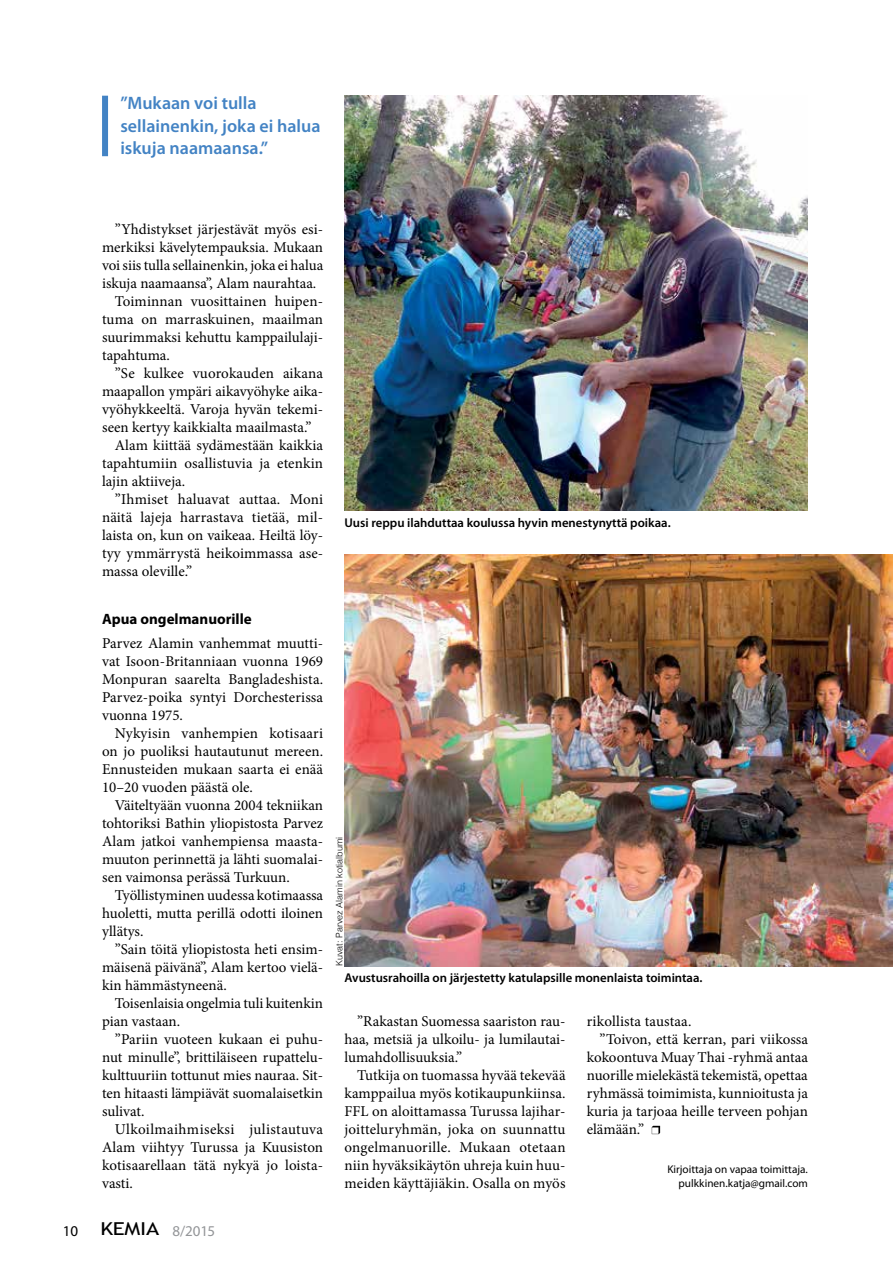
<style>
.page{position:relative;width:893px;height:1263px;background:#fff}
.page>*{position:absolute;margin:0;border:0;box-sizing:border-box;transform-origin:0 0}
.t1{font:600 18px/22.5px "Myriad Pro";color:#4383c4}
.t2{font:15px/18px "Minion Pro";color:#000;text-align:justify}
.t3{font:700 15px "Myriad Pro";color:#000}
.t4{font:15px "Myriad Pro";color:#939598}
.t5{font:15px "Myriad Pro";color:#000}
.t6{font:600 12.75px "Myriad Pro";color:#000}
.t7{font:11.25px/13.5px "Myriad Pro";color:#000;text-align:right}
.t8{font:300 9px "Helvetica";color:#000}
.s1{font-family:"Trebuchet MS";font-size:17.85px;color:#000}
</style>
<div class="page">
<svg style="left:652px;top:1126px;width:8px;height:8px"></svg>
<img style="left:344px;top:96px;width:464px;height:414px">
<img style="left:344px;top:554px;width:549px;height:412px">
<div style="left:102px;top:96px;width:6px;height:60px;background:#4383c4"></div>
<p class="t1" style="left:120px;top:92px;width:202px">”Mukaan voi tulla sellainenkin, joka ei halua iskuja naamaansa.”</p>
<p class="t2" style="left:115px;top:220px;width:210px">”Yhdistykset järjestävät myös esi-</p>
<p class="t2" style="left:102px;top:238px;width:223px">merkiksi kävelytempauksia. Mukaan</p>
<p class="t2" style="left:102px;top:256px;width:223px">voi siis tulla sellainenkin, joka ei halua</p>
<p class="t2" style="left:102px;top:274px;width:216px">iskuja naamaansa”, Alam naurahtaa.</p>
<p class="t2" style="left:115px;top:292px;width:210px">Toiminnan vuosittainen huipen-</p>
<p class="t2" style="left:102px;top:310px;width:223px">tuma on marraskuinen, maailman</p>
<p class="t2" style="left:102px;top:328px;width:223px">suurimmaksi kehuttu kamppailulaji-</p>
<p class="t2" style="left:102px;top:346px;width:69px">tapahtuma.</p>
<p class="t2" style="left:115px;top:364px;width:210px">”Se kulkee vuorokauden aikana</p>
<p class="t2" style="left:102px;top:382px;width:223px">maapallon ympäri aikavyöhyke aika-</p>
<p class="t2" style="left:102px;top:400px;width:223px">vyöhykkeeltä. Varoja hyvän tekemi-</p>
<p class="t2" style="left:102px;top:418px;width:211px">seen kertyy kaikkialta maailmasta.”</p>
<p class="t2" style="left:115px;top:436px;width:210px">Alam kiittää sydämestään kaikkia</p>
<p class="t2" style="left:102px;top:454px;width:223px">tapahtumiin osallistuvia ja etenkin</p>
<p class="t2" style="left:102px;top:472px;width:85px">lajin aktiiveja.</p>
<p class="t2" style="left:115px;top:490px;width:210px">”Ihmiset haluavat auttaa. Moni</p>
<p class="t2" style="left:102px;top:508px;width:223px">näitä lajeja harrastava tietää, mil-</p>
<p class="t2" style="left:102px;top:526px;width:223px">laista on, kun on vaikeaa. Heiltä löy-</p>
<p class="t2" style="left:102px;top:544px;width:223px">tyy ymmärrystä heikoimmassa ase-</p>
<p class="t2" style="left:102px;top:562px;width:92px">massa oleville.”</p>
<p class="t3" style="left:102px;top:610px;width:151px">Apua ongelmanuorille</p>
<p class="t2" style="left:102px;top:634px;width:223px">Parvez Alamin vanhemmat muutti&shy;vat Isoon-Britanniaan vuonna 1969<br>Monpuran saarelta Bangladeshista.<br>Parvez-poika syntyi Dorchesterissa vuonna 1975.</p>
<p class="t2" style="left:102px;top:724px;width:223px;text-indent:13px">Nykyisin vanhempien kotisaari on jo puoliksi hautautunut mereen.<br>Ennusteiden mukaan saarta ei enää 10–20 vuoden päästä ole.</p>
<p class="t2" style="left:102px;top:796px;width:223px;text-indent:13px">Väiteltyään vuonna 2004 tekniikan tohtoriksi Bathin yliopistosta Parvez Alam jatkoi vanhempiensa maasta&shy;muuton perinnettä ja lähti suomalai&shy;sen vaimonsa perässä Turkuun.</p>
<p class="t2" style="left:102px;top:886px;width:223px;text-indent:13px">Työllistyminen uudessa kotimaassa huoletti, mutta perillä odotti iloinen yllätys.</p>
<p class="t2" style="left:102px;top:940px;width:223px;text-indent:13px">”Sain töitä yliopistosta heti ensim&shy;mäisenä päivänä”, Alam kertoo vielä&shy;kin hämmästyneenä.</p>
<p class="t2" style="left:102px;top:994px;width:223px;text-indent:13px">Toisenlaisia ongelmia tuli kuitenkin pian vastaan.</p>
<p class="t2" style="left:102px;top:1030px;width:223px;text-indent:13px">”Pariin vuoteen kukaan ei puhu&shy;nut minulle”, brittiläiseen rupattelu&shy;kulttuuriin tottunut mies nauraa. Sit&shy;ten hitaasti lämpiävät suomalaisetkin sulivat.</p>
<p class="t2" style="left:102px;top:1120px;width:223px;text-indent:13px">Ulkoilmaihmiseksi julistautuva Alam viihtyy Turussa ja Kuusiston kotisaarellaan tätä nykyä jo loista&shy;vasti.</p>
<p class="t5" style="left:63px;top:1222px;width:17px">10</p>
<p class="t4" style="left:100px;top:1222px;width:116px"><span class="s1">KEMIA</span> 8/2015</p>
<p class="t6" style="left:344px;top:516px;width:328px">Uusi reppu ilahduttaa koulussa hyvin menestynyttä poikaa.</p>
<p class="t8" style="left:332px;top:966px;width:131px;rotate:-90deg">Kuvat: Parvez Alamin kotialbumi</p>
<p class="t6" style="left:344px;top:971px;width:360px">Avustusrahoilla on järjestetty katulapsille monenlaista toimintaa.</p>
<p class="t2" style="left:344px;top:1012px;width:223px;text-indent:13px">”Rakastan Suomessa saariston rau&shy;haa, metsiä ja ulkoilu- ja lumilautai&shy;lumahdollisuuksia.”</p>
<p class="t2" style="left:344px;top:1066px;width:223px;text-indent:13px">Tutkija on tuomassa hyvää tekevää kamppailua myös kotikaupunkiinsa.<br>FFL on aloittamassa Turussa lajihar&shy;joitteluryhmän, joka on suunnattu ongelmanuorille. Mukaan otetaan niin hyväksikäytön uhreja kuin huu&shy;meiden käyttäjiäkin. Osalla on myös</p>
<p class="t2" style="left:587px;top:1012px;width:106px">rikollista taustaa.</p>
<p class="t2" style="left:600px;top:1030px;width:210px">”Toivon, että kerran, pari viikossa</p>
<p class="t2" style="left:587px;top:1048px;width:223px">kokoontuva Muay Thai -ryhmä antaa</p>
<p class="t2" style="left:587px;top:1066px;width:223px">nuorille mielekästä tekemistä, opettaa</p>
<p class="t2" style="left:587px;top:1084px;width:223px">ryhmässä toimimista, kunnioitusta ja</p>
<p class="t2" style="left:587px;top:1102px;width:223px">kuria ja tarjoaa heille terveen pohjan</p>
<p class="t2" style="left:587px;top:1120px;width:59px">elämään.”</p>
<p class="t7" style="left:667px;top:1163px;width:142px">Kirjoittaja on vapaa toimittaja. pulkkinen.katja@gmail.com</p>
</div>
